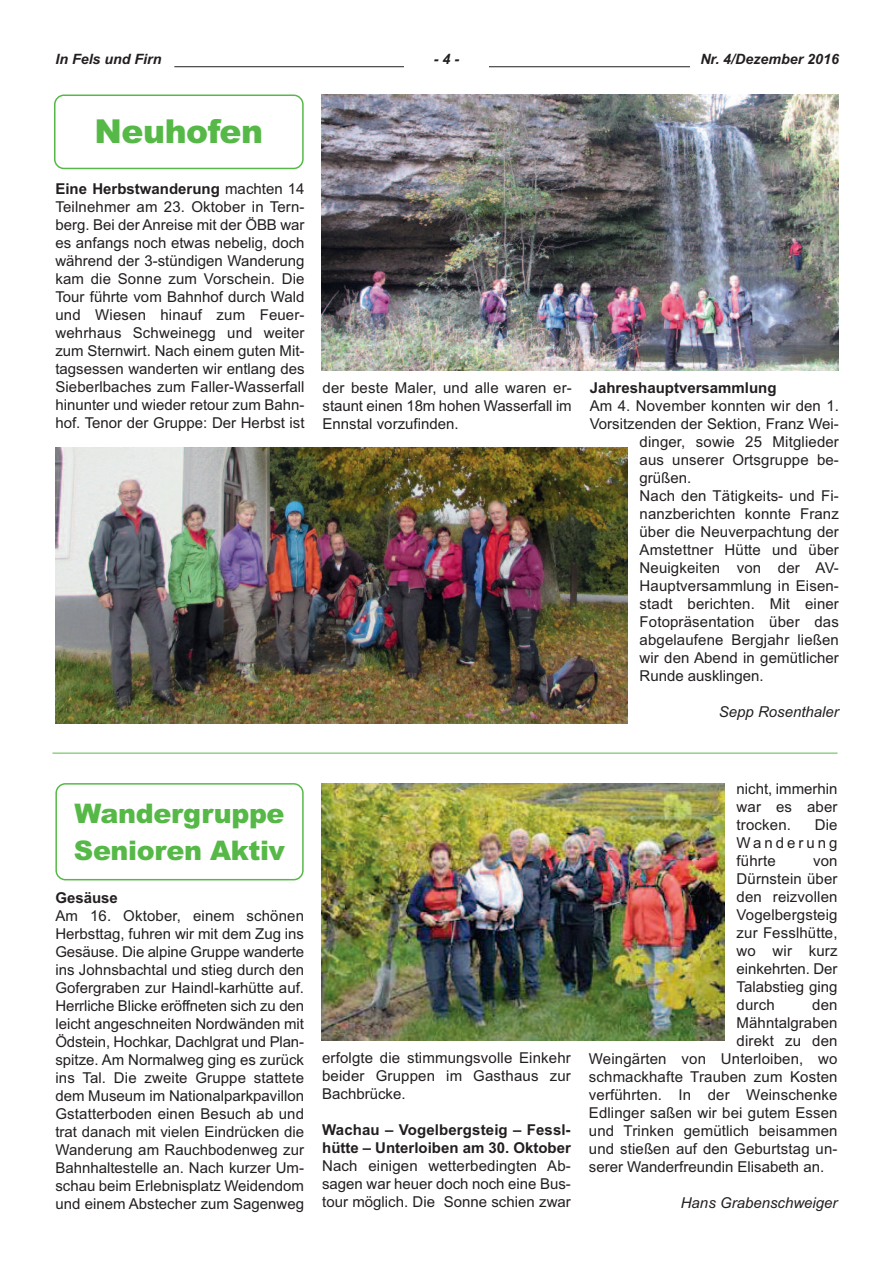
<style>
.page{position:relative;width:893px;height:1263px;background:#fff}
.page>*{position:absolute;margin:0;border:0;box-sizing:border-box;transform-origin:0 0}
.t1{font:900 33px "Arial";letter-spacing:-.015em;color:#56b947}
.t2{font:900 27px/36.9px "Arial";letter-spacing:-.015em;color:#56b947}
.t3{font:15px/18px "Arial";letter-spacing:.01em;color:#231f20;text-align:justify}
.t4{font:700 15px/18px "Arial";color:#231f20}
.t5{font:italic 15px "Arial";color:#231f20}
.t6{font:italic 700 14.25px "Arial";color:#231f20}
.s1{font-weight:700}
</style>
<div class="page">
<hr style="left:52px;top:753px;width:785px;height:1px;background:#56b947">
<hr style="left:174px;top:66px;width:230px;height:1px;background:#231f20">
<hr style="left:489px;top:66px;width:201px;height:1px;background:#231f20">
<svg style="left:54px;top:95px;width:250px;height:74px"></svg>
<img style="left:322px;top:95px;width:517px;height:275px">
<img style="left:55px;top:447px;width:572px;height:276px">
<svg style="left:55px;top:783px;width:249px;height:97px"></svg>
<img style="left:322px;top:783px;width:403px;height:257px">
<p class="t6" style="left:55px;top:51px;width:108px">In Fels und Firn</p>
<p class="t6" style="left:434px;top:51px;width:27px">-4-</p>
<p class="t6" style="left:700px;top:51px;width:140px">Nr. 4/Dezember 2016</p>
<h1 class="t1" style="left:95px;top:112px;width:170px">Neuhofen</h1>
<p class="t3" style="left:55px;top:179px;width:251px"><span class="s1">Eine Herbstwanderung</span> machten 14<br>Teilnehmer am 23. Oktober in Tern&shy;berg. Bei der Anreise mit der ÖBB war es anfangs noch etwas nebelig, doch während der 3-stündigen Wanderung kam die Sonne zum Vorschein. Die Tour führte vom Bahnhof durch Wald und Wiesen hinauf zum Feuer&shy;wehrhaus Schweinegg und weiter zum Sternwirt. Nach einem guten Mit&shy;tagsessen wanderten wir entlang des Sieberlbaches zum Faller-Wasserfall hinunter und wieder retour zum Bahn&shy;hof. Tenor der Gruppe: Der Herbst ist</p>
<p class="t3" style="left:323px;top:379px;width:251px">der beste Maler, und alle waren er&shy;staunt einen 18m hohen Wasserfall im Ennstal vorzufinden.</p>
<p class="t4" style="left:590px;top:379px;width:188px">Jahreshauptversammlung</p>
<p class="t3" style="left:590px;top:397px;width:251px">Am 4. November konnten wir den 1.</p>
<p class="t3" style="left:590px;top:415px;width:251px">Vorsitzenden der Sektion, Franz Wei-</p>
<p class="t3" style="left:639px;top:433px;width:201px">dinger, sowie 25 Mitglieder</p>
<p class="t3" style="left:639px;top:451px;width:201px">aus unserer Ortsgruppe be-</p>
<p class="t3" style="left:639px;top:469px;width:53px">grüßen.</p>
<p class="t3" style="left:639px;top:487px;width:201px">Nach den Tätigkeits- und Fi-</p>
<p class="t3" style="left:639px;top:505px;width:201px">nanzberichten konnte Franz</p>
<p class="t3" style="left:639px;top:523px;width:201px">über die Neuverpachtung der</p>
<p class="t3" style="left:639px;top:541px;width:201px">Amstettner Hütte und über</p>
<p class="t3" style="left:639px;top:559px;width:201px">Neuigkeiten von der AV-</p>
<p class="t3" style="left:639px;top:577px;width:201px">Hauptversammlung in Eisen-</p>
<p class="t3" style="left:639px;top:595px;width:201px">stadt berichten. Mit einer</p>
<p class="t3" style="left:639px;top:613px;width:201px">Fotopräsentation über das</p>
<p class="t3" style="left:639px;top:631px;width:201px">abgelaufene Bergjahr ließen</p>
<p class="t3" style="left:639px;top:649px;width:201px">wir den Abend in gemütlicher</p>
<p class="t3" style="left:639px;top:667px;width:126px">Runde ausklingen.</p>
<p class="t5" style="left:719px;top:703px;width:122px">Sepp Rosenthaler</p>
<h2 class="t2" style="left:74px;top:796px;width:213px">Wandergruppe<br>Senioren Aktiv</h2>
<p class="t4" style="left:55px;top:889px;width:64px">Gesäuse</p>
<p class="t3" style="left:55px;top:907px;width:250px">Am 16. Oktober, einem schönen Herbsttag, fuhren wir mit dem Zug ins Gesäuse. Die alpine Gruppe wanderte ins Johnsbachtal und stieg durch den Gofergraben zur Haindl-karhütte auf.<br>Herrliche Blicke eröffneten sich zu den leicht angeschneiten Nordwänden mit Ödstein, Hochkar, Dachlgrat und Plan&shy;spitze. Am Normalweg ging es zurück ins Tal. Die zweite Gruppe stattete dem Museum im Nationalparkpavillon Gstatterboden einen Besuch ab und trat danach mit vielen Eindrücken die Wanderung am Rauchbodenweg zur Bahnhaltestelle an. Nach kurzer Um&shy;schau beim Erlebnisplatz Weidendom und einem Abstecher zum Sagenweg</p>
<p class="t3" style="left:322px;top:1049px;width:250px">erfolgte die stimmungsvolle Einkehr beider Gruppen im Gasthaus zur Bachbrücke.</p>
<p class="t4" style="left:322px;top:1121px;width:250px">Wachau – Vogelbergsteig – Fessl&shy;hütte – Unterloiben am 30. Oktober</p>
<p class="t3" style="left:322px;top:1157px;width:250px">Nach einigen wetterbedingten Ab&shy;sagen war heuer doch noch eine Bus&shy;tour möglich. Die Sonne schien zwar</p>
<p class="t3" style="left:737px;top:780px;width:102px">nicht, immerhin war es aber trocken.</p>
<p class="t3" style="left:737px;top:816px;width:102px;text-indent:78px">Die Wanderung führte</p>
<p class="t3" style="left:737px;top:852px;width:102px;text-indent:76px">von Dürnstein über den reizvollen Vogelbergsteig zur Fesslhütte, wo wir kurz einkehrten. Der Talabstieg ging durch</p>
<p class="t3" style="left:812px;top:996px;width:27px">den</p>
<p class="t3" style="left:737px;top:1014px;width:102px">Mähntalgraben</p>
<p class="t3" style="left:737px;top:1032px;width:102px">direkt zu den</p>
<p class="t3" style="left:589px;top:1050px;width:250px">Weingärten von Unterloiben, wo</p>
<p class="t3" style="left:589px;top:1068px;width:250px">schmackhafte Trauben zum Kosten</p>
<p class="t3" style="left:589px;top:1086px;width:250px">verführten. In der Weinschenke</p>
<p class="t3" style="left:589px;top:1104px;width:250px">Edlinger saßen wir bei gutem Essen</p>
<p class="t3" style="left:589px;top:1122px;width:250px">und Trinken gemütlich beisammen</p>
<p class="t3" style="left:589px;top:1140px;width:250px">und stießen auf den Geburtstag un-</p>
<p class="t3" style="left:589px;top:1158px;width:237px">serer Wanderfreundin Elisabeth an.</p>
<p class="t5" style="left:681px;top:1194px;width:158px">Hans Grabenschweiger</p>
</div>
